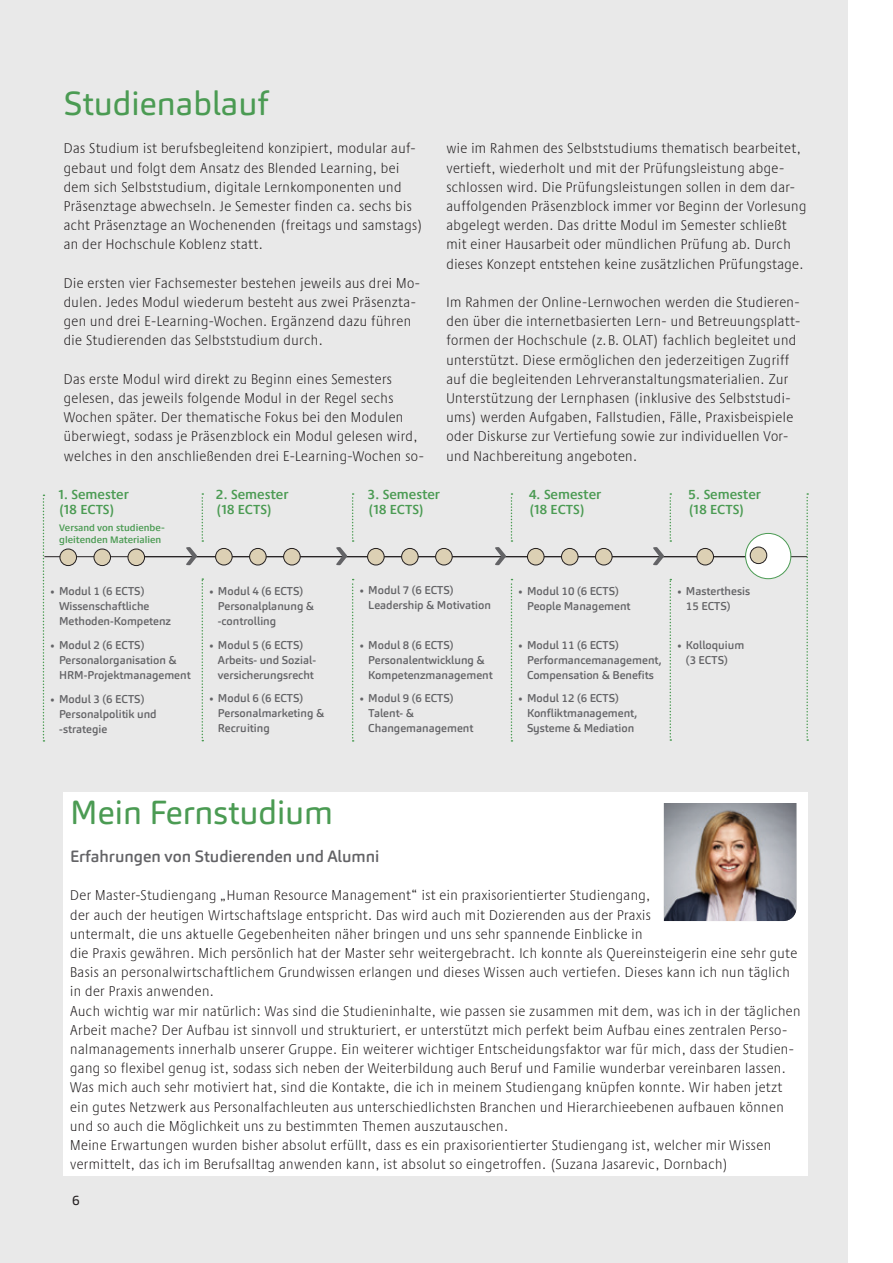
<style>
.page{position:relative;width:893px;height:1263px;background:#fff}
.page>*{position:absolute;margin:0;border:0;box-sizing:border-box;transform-origin:0 0}
.t1{font:33px "Carnas";color:#4b9b53}
.t2{font:500 16.2px "Carnas";color:#636366}
.t3{font:300 condensed 14.55px/19.2px "Praxis Next";letter-spacing:.03em;color:#231f20}
.t4{font:600 13.5px/15px "Praxis Next";color:#4b9b53}
.t5{font:13.5px "Carnas";color:#231f20}
.t6{font:500 11.25px/15px "Carnas";color:#636366}
.t7{font:600 9.75px/12px "Praxis Next";color:#4b9b53}
</style>
<div class="page">
<div style="left:0;top:0;width:847px;height:1263px;background:#e9e9e9"></div>
<hr style="left:44px;top:556px;width:741px;height:1px;background:#231f20">
<hr style="left:133px;top:556px;width:674px;height:1px;background:#231f20">
<svg style="left:43px;top:495px;width:1px;height:247px"></svg>
<svg style="left:202px;top:578px;width:1px;height:163px"></svg>
<svg style="left:352px;top:579px;width:2px;height:163px"></svg>
<svg style="left:511px;top:579px;width:1px;height:163px"></svg>
<svg style="left:670px;top:579px;width:1px;height:162px"></svg>
<svg style="left:806px;top:493px;width:2px;height:248px"></svg>
<svg style="left:670px;top:493px;width:1px;height:49px"></svg>
<div style="left:60px;top:549px;width:17px;height:16px;background:#dcd0b4;border-radius:50%"></div>
<div style="left:60px;top:549px;width:17px;height:17px;border:1px solid #231f20;border-radius:50%"></div>
<div style="left:216px;top:548px;width:16px;height:17px;background:#dcd0b4;border-radius:50%"></div>
<div style="left:215px;top:548px;width:17px;height:17px;border:1px solid #231f20;border-radius:50%"></div>
<div style="left:368px;top:548px;width:16px;height:17px;background:#dcd0b4;border-radius:50%"></div>
<div style="left:367px;top:548px;width:17px;height:17px;border:1px solid #231f20;border-radius:50%"></div>
<div style="left:527px;top:548px;width:17px;height:17px;background:#dcd0b4;border-radius:50%"></div>
<div style="left:527px;top:548px;width:17px;height:17px;border:1px solid #231f20;border-radius:50%"></div>
<div style="left:697px;top:548px;width:16px;height:17px;background:#dcd0b4;border-radius:50%"></div>
<div style="left:697px;top:548px;width:17px;height:17px;border:1px solid #231f20;border-radius:50%"></div>
<div style="left:250px;top:548px;width:16px;height:17px;background:#dcd0b4;border-radius:50%"></div>
<div style="left:249px;top:548px;width:17px;height:17px;border:1px solid #231f20;border-radius:50%"></div>
<div style="left:402px;top:548px;width:16px;height:17px;background:#dcd0b4;border-radius:50%"></div>
<div style="left:401px;top:548px;width:17px;height:17px;border:1px solid #231f20;border-radius:50%"></div>
<div style="left:561px;top:548px;width:17px;height:17px;background:#dcd0b4;border-radius:50%"></div>
<div style="left:561px;top:548px;width:17px;height:17px;border:1px solid #231f20;border-radius:50%"></div>
<div style="left:284px;top:548px;width:16px;height:17px;background:#dcd0b4;border-radius:50%"></div>
<div style="left:283px;top:548px;width:17px;height:17px;border:1px solid #231f20;border-radius:50%"></div>
<div style="left:436px;top:548px;width:16px;height:17px;background:#dcd0b4;border-radius:50%"></div>
<div style="left:435px;top:548px;width:17px;height:17px;border:1px solid #231f20;border-radius:50%"></div>
<div style="left:595px;top:548px;width:17px;height:17px;background:#dcd0b4;border-radius:50%"></div>
<div style="left:595px;top:548px;width:17px;height:17px;border:1px solid #231f20;border-radius:50%"></div>
<div style="left:94px;top:549px;width:17px;height:16px;background:#dcd0b4;border-radius:50%"></div>
<div style="left:94px;top:549px;width:17px;height:17px;border:1px solid #231f20;border-radius:50%"></div>
<div style="left:128px;top:549px;width:17px;height:16px;background:#dcd0b4;border-radius:50%"></div>
<div style="left:128px;top:549px;width:17px;height:17px;border:1px solid #231f20;border-radius:50%"></div>
<svg style="left:186px;top:493px;width:17px;height:72px"></svg>
<svg style="left:336px;top:493px;width:18px;height:72px"></svg>
<svg style="left:495px;top:493px;width:17px;height:72px"></svg>
<svg style="left:653px;top:547px;width:11px;height:18px"></svg>
<div style="left:746px;top:533px;width:45px;height:46px;background:#fff;border-radius:50%"></div>
<div style="left:745px;top:533px;width:46px;height:46px;border:1px solid #4b9b53;border-radius:50%"></div>
<div style="left:750px;top:547px;width:17px;height:17px;background:#dcd0b4;border-radius:50%"></div>
<div style="left:750px;top:547px;width:17px;height:17px;border:1px solid #231f20;border-radius:50%"></div>
<div style="left:64px;top:792px;width:744px;height:383px;background:#fff"></div>
<img style="left:664px;top:803px;width:132px;height:118px">
<h1 class="t1" style="left:64px;top:82px;width:206px">Studienablauf</h1>
<p class="t3" style="left:64px;top:138px;width:360px">Das Studium ist berufsbegleitend konzipiert, modular auf&shy;gebaut und folgt dem Ansatz des Blended Learning, bei dem sich Selbststudium, digitale Lernkomponenten und Präsenztage abwechseln. Je Semester finden ca. sechs bis acht Präsenztage an Wochenenden (freitags und samstags) an der Hochschule Koblenz statt.</p>
<p class="t3" style="left:64px;top:273px;width:358px">Die ersten vier Fachsemester bestehen jeweils aus drei Mo&shy;dulen. Jedes Modul wiederum besteht aus zwei Präsenzta&shy;gen und drei E-Learning-Wochen. Ergänzend dazu führen die Studierenden das Selbststudium durch.</p>
<p class="t3" style="left:64px;top:369px;width:362px">Das erste Modul wird direkt zu Beginn eines Semesters gelesen, das jeweils folgende Modul in der Regel sechs Wochen später. Der thematische Fokus bei den Modulen überwiegt, sodass je Präsenzblock ein Modul gelesen wird, welches in den anschließenden drei E-Learning-Wochen so-</p>
<p class="t3" style="left:446px;top:138px;width:361px">wie im Rahmen des Selbststudiums thematisch bearbeitet, vertieft, wiederholt und mit der Prüfungsleistung abge&shy;schlossen wird. Die Prüfungsleistungen sollen in dem dar&shy;auffolgenden Präsenzblock immer vor Beginn der Vorlesung abgelegt werden. Das dritte Modul im Semester schließt mit einer Hausarbeit oder mündlichen Prüfung ab. Durch dieses Konzept entstehen keine zusätzlichen Prüfungstage.</p>
<p class="t3" style="left:446px;top:292px;width:355px">Im Rahmen der Online-Lernwochen werden die Studieren&shy;den über die internetbasierten Lern- und Betreuungsplatt&shy;formen der Hochschule (z.B. OLAT) fachlich begleitet und unterstützt. Diese ermöglichen den jederzeitigen Zugriff auf die begleitenden Lehrveranstaltungsmaterialien. Zur Unterstützung der Lernphasen (inklusive des Selbststudi&shy;ums) werden Aufgaben, Fallstudien, Fälle, Praxisbeispiele oder Diskurse zur Vertiefung sowie zur individuellen Vor&shy;und Nachbereitung angeboten.</p>
<p class="t4" style="left:58px;top:486px;width:72px">1. Semester (18 ECTS)</p>
<p class="t4" style="left:216px;top:486px;width:74px">2. Semester (18 ECTS)</p>
<p class="t4" style="left:368px;top:486px;width:74px">3. Semester (18 ECTS)</p>
<p class="t4" style="left:529px;top:486px;width:74px">4. Semester (18 ECTS)</p>
<p class="t4" style="left:688px;top:486px;width:74px">5. Semester (18 ECTS)</p>
<p class="t7" style="left:59px;top:521px;width:107px">Versand von studienbe&shy;gleitenden Materialien</p>
<p class="t6" style="left:59px;top:584px;width:114px;text-indent:-9px">• Modul 1 (6 ECTS)<br>Wissenschaftliche<br>Methoden-Kompetenz</p>
<p class="t6" style="left:59px;top:638px;width:133px;text-indent:-9px">• Modul 2 (6 ECTS)<br>Personalorganisation &amp;<br>HRM-Projektmanagement</p>
<p class="t6" style="left:59px;top:691px;width:99px;text-indent:-9px">• Modul 3 (6 ECTS)<br>Personalpolitik und -strategie</p>
<p class="t6" style="left:218px;top:584px;width:98px;text-indent:-9px">• Modul 4 (6 ECTS)<br>Personalplanung &amp; -controlling</p>
<p class="t6" style="left:218px;top:637px;width:100px;text-indent:-9px">• Modul 5 (6 ECTS)<br>Arbeits- und Sozial&shy;versicherungsrecht</p>
<p class="t6" style="left:218px;top:691px;width:108px;text-indent:-9px">• Modul 6 (6 ECTS)<br>Personalmarketing &amp;<br>Recruiting</p>
<p class="t6" style="left:368px;top:582px;width:124px;text-indent:-9px">• Modul 7 (6 ECTS)<br>Leadership &amp; Motivation</p>
<p class="t6" style="left:368px;top:637px;width:126px;text-indent:-9px">• Modul 8 (6 ECTS)<br>Personalentwicklung &amp;<br>Kompetenzmanagement</p>
<p class="t6" style="left:368px;top:691px;width:107px;text-indent:-9px">• Modul 9 (6 ECTS)<br>Talent- &amp;<br>Changemanagement</p>
<p class="t6" style="left:527px;top:584px;width:105px;text-indent:-9px">• Modul 10 (6 ECTS)<br>People Management</p>
<p class="t6" style="left:527px;top:637px;width:136px;text-indent:-9px">• Modul 11 (6 ECTS)<br>Performancemanagement,<br>Compensation &amp; Benefits</p>
<p class="t6" style="left:527px;top:691px;width:112px;text-indent:-9px">• Modul 12 (6 ECTS)<br>Konfliktmanagement,<br>Systeme &amp; Mediation</p>
<p class="t6" style="left:686px;top:584px;width:66px;text-indent:-9px">• Masterthesis<br>15 ECTS)</p>
<p class="t6" style="left:686px;top:637px;width:60px;text-indent:-9px">• Kolloquium (3 ECTS)</p>
<h1 class="t1" style="left:70px;top:791px;width:265px">Mein Fernstudium</h1>
<p class="t2" style="left:70px;top:846px;width:311px">Erfahrungen von Studierenden und Alumni</p>
<p class="t3" style="left:70px;top:885px;width:732px">Der Master-Studiengang „Human Resource Management“ ist ein praxisorientierter Studiengang,<br>der auch der heutigen Wirtschaftslage entspricht. Das wird auch mit Dozierenden aus der Praxis<br>untermalt, die uns aktuelle Gegebenheiten näher bringen und uns sehr spannende Einblicke in<br>die Praxis gewähren. Mich persönlich hat der Master sehr weitergebracht. Ich konnte als Quereinsteigerin eine sehr gute Basis an personalwirtschaftlichem Grundwissen erlangen und dieses Wissen auch vertiefen. Dieses kann ich nun täglich in der Praxis anwenden.<br>Auch wichtig war mir natürlich: Was sind die Studieninhalte, wie passen sie zusammen mit dem, was ich in der täglichen Arbeit mache? Der Aufbau ist sinnvoll und strukturiert, er unterstützt mich perfekt beim Aufbau eines zentralen Perso&shy;nalmanagements innerhalb unserer Gruppe. Ein weiterer wichtiger Entscheidungsfaktor war für mich, dass der Studien&shy;gang so flexibel genug ist, sodass sich neben der Weiterbildung auch Beruf und Familie wunderbar vereinbaren lassen.<br>Was mich auch sehr motiviert hat, sind die Kontakte, die ich in meinem Studiengang knüpfen konnte. Wir haben jetzt ein gutes Netzwerk aus Personalfachleuten aus unterschiedlichsten Branchen und Hierarchieebenen aufbauen können und so auch die Möglichkeit uns zu bestimmten Themen auszutauschen.<br>Meine Erwartungen wurden bisher absolut erfüllt, dass es ein praxisorientierter Studiengang ist, welcher mir Wissen vermittelt, das ich im Berufsalltag anwenden kann, ist absolut so eingetroffen. (Suzana Jasarevic, Dornbach)</p>
<p class="t5" style="left:72px;top:1192px;width:9px">6</p>
</div>
